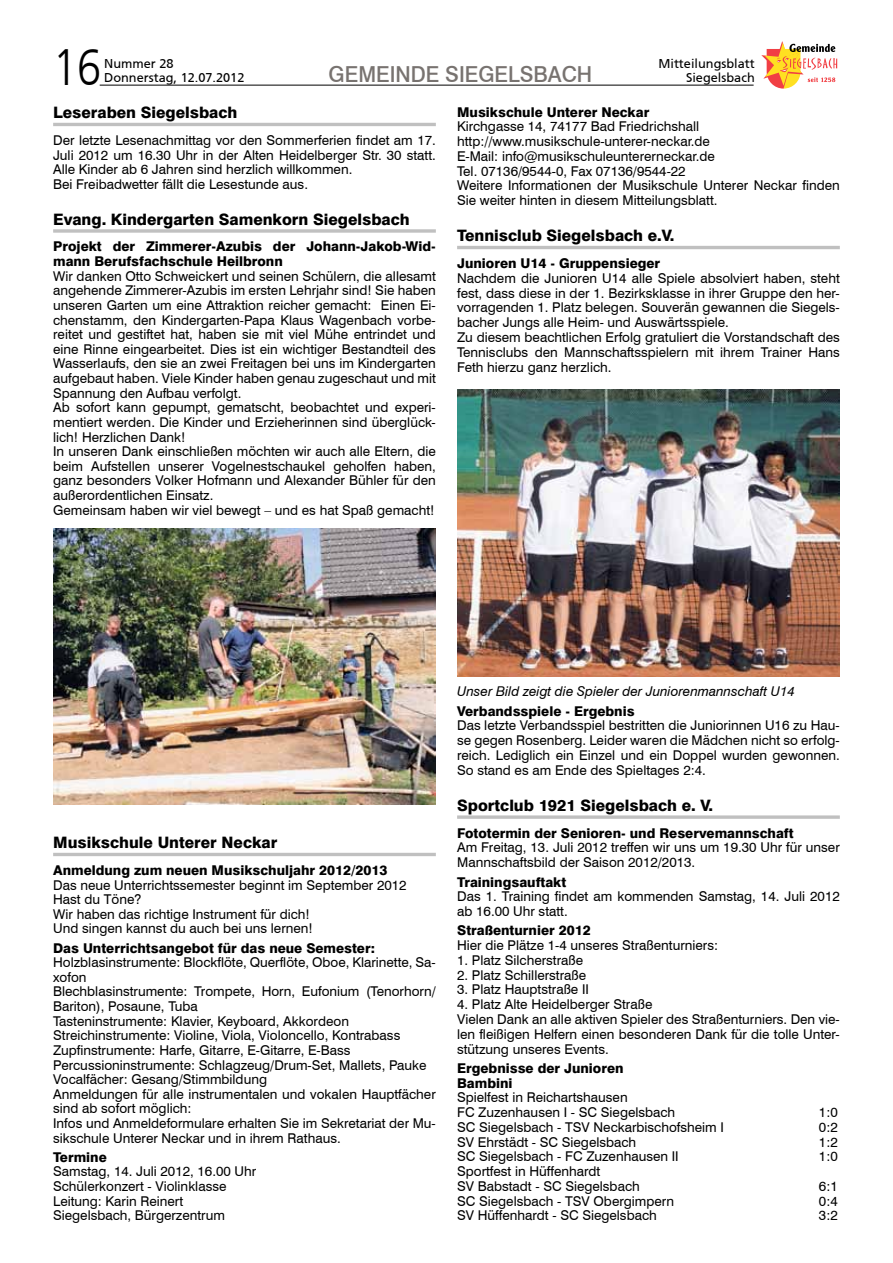
<style>
.page{position:relative;width:893px;height:1263px;background:#fff}
.page>*{position:absolute;margin:0;border:0;box-sizing:border-box;transform-origin:0 0}
.t1{font:300 51px "Frutiger LT";color:#000;scale:.85 1}
.t2{font:500 22.05px "Swiss 721 BT";color:#787370;scale:.95 1}
.Überschrift_1{font:800 15.75px "Swiss 721 BT";color:#000}
.Überschrift_2{font:13.5px/14.7px "Swiss 721 BT";color:#000;text-align:justify}
.Überschrift_2-2{font:800 13.5px/14.7px "Swiss 721 BT";color:#000}
.t3{font:italic 13.5px "Swiss 721 BT";color:#000}
.t4{font:12.75px "Frutiger CE";color:#000}
</style>
<div class="page">
<hr style="left:100px;top:85px;width:654px;height:1px;background:#000">
<svg style="left:761px;top:41px;width:76px;height:48px"></svg>
<hr style="left:53px;top:123px;width:383px;height:3px;background:#c0c0c0">
<svg style="left:53px;top:229px;width:383px;height:4px;background:#c9c9c9"></svg>
<hr style="left:53px;top:853px;width:383px;height:3px;background:#c0c0c0">
<hr style="left:457px;top:246px;width:383px;height:3px;background:#c0c0c0">
<svg style="left:457px;top:815px;width:383px;height:4px;background:#c9c9c9"></svg>
<img style="left:53px;top:528px;width:382px;height:276px">
<img style="left:457px;top:389px;width:382px;height:287px">
<p class="t1" style="left:53px;top:39px;width:58px">16</p>
<p class="t4" style="left:104px;top:56px;width:71px">Nummer 28</p>
<p class="t4" style="left:104px;top:70px;width:142px">Donnerstag, 12.07.2012</p>
<p class="t2" style="left:329px;top:61px;width:279px">GEMEINDE SIEGELSBACH</p>
<p class="t4" style="left:658px;top:56px;width:98px">Mitteilungsblatt</p>
<p class="t4" style="left:686px;top:70px;width:70px">Siegelsbach</p>
<p class="Überschrift_1" style="left:53px;top:103px;width:186px">Leseraben Siegelsbach</p>
<p class="Überschrift_2" style="left:53px;top:133px;width:384px">Der letzte Lesenachmittag vor den Sommerferien findet am 17.<br>Juli 2012 um 16.30 Uhr in der Alten Heidelberger Str. 30 statt.<br>Alle Kinder ab 6 Jahren sind herzlich willkommen.</p>
<p class="Überschrift_2" style="left:53px;top:177px;width:256px">Bei Freibadwetter fällt die Lesestunde aus.</p>
<p class="Überschrift_1" style="left:53px;top:210px;width:358px">Evang. Kindergarten Samenkorn Siegelsbach</p>
<p class="Überschrift_2-2" style="left:53px;top:239px;width:384px">Projekt der Zimmerer-Azubis der Johann-Jakob-Wid&shy;mann Berufsfachschule Heilbronn</p>
<p class="Überschrift_2" style="left:53px;top:268px;width:384px">Wir danken Otto Schweickert und seinen Schülern, die allesamt angehende Zimmerer-Azubis im ersten Lehrjahr sind! Sie haben unseren Garten um eine Attraktion reicher gemacht: Einen Ei&shy;chenstamm, den Kindergarten-Papa Klaus Wagenbach vorbe&shy;reitet und gestiftet hat, haben sie mit viel Mühe entrindet und eine Rinne eingearbeitet. Dies ist ein wichtiger Bestandteil des Wasserlaufs, den sie an zwei Freitagen bei uns im Kindergarten aufgebaut haben. Viele Kinder haben genau zugeschaut und mit Spannung den Aufbau verfolgt.</p>
<p class="Überschrift_2" style="left:53px;top:400px;width:384px">Ab sofort kann gepumpt, gematscht, beobachtet und experi&shy;mentiert werden. Die Kinder und Erzieherinnen sind überglück&shy;lich! Herzlichen Dank!</p>
<p class="Überschrift_2" style="left:53px;top:444px;width:384px">In unseren Dank einschließen möchten wir auch alle Eltern, die beim Aufstellen unserer Vogelnestschaukel geholfen haben, ganz besonders Volker Hofmann und Alexander Bühler für den außerordentlichen Einsatz.</p>
<p class="Überschrift_2" style="left:53px;top:502px;width:383px">Gemeinsam haben wir viel bewegt – und es hat Spaß gemacht!</p>
<p class="Überschrift_2-2" style="left:457px;top:104px;width:194px">Musikschule Unterer Neckar</p>
<p class="Überschrift_2" style="left:457px;top:119px;width:244px">Kirchgasse 14, 74177 Bad Friedrichshall</p>
<p class="Überschrift_2" style="left:457px;top:134px;width:254px">http://www.musikschule-unterer-neckar.de</p>
<p class="Überschrift_2" style="left:457px;top:149px;width:259px">E-Mail: info@musikschuleuntererneckar.de</p>
<p class="Überschrift_2" style="left:457px;top:163px;width:230px">Tel. 07136/9544-0, Fax 07136/9544-22</p>
<p class="Überschrift_2" style="left:457px;top:178px;width:384px">Weitere Informationen der Musikschule Unterer Neckar finden<br>Sie weiter hinten in diesem Mitteilungsblatt.</p>
<p class="Überschrift_1" style="left:457px;top:226px;width:219px">Tennisclub Siegelsbach e.V.</p>
<p class="Überschrift_2-2" style="left:457px;top:256px;width:205px">Junioren U14 - Gruppensieger</p>
<p class="Überschrift_2" style="left:457px;top:271px;width:384px">Nachdem die Junioren U14 alle Spiele absolviert haben, steht fest, dass diese in der 1. Bezirksklasse in ihrer Gruppe den her&shy;vorragenden 1. Platz belegen. Souverän gewannen die Siegels&shy;bacher Jungs alle Heim- und Auswärtsspiele.</p>
<p class="Überschrift_2" style="left:457px;top:330px;width:384px">Zu diesem beachtlichen Erfolg gratuliert die Vorstandschaft des Tennisclubs den Mannschaftsspielern mit ihrem Trainer Hans Feth hierzu ganz herzlich.</p>
<p class="Überschrift_1" style="left:53px;top:833px;width:226px">Musikschule Unterer Neckar</p>
<p class="Überschrift_2-2" style="left:53px;top:863px;width:336px">Anmeldung zum neuen Musikschuljahr 2012/2013</p>
<p class="Überschrift_2" style="left:53px;top:877px;width:355px">Das neue Unterrichtssemester beginnt im September 2012</p>
<p class="Überschrift_2" style="left:53px;top:892px;width:90px">Hast du Töne?</p>
<p class="Überschrift_2" style="left:53px;top:906px;width:258px">Wir haben das richtige Instrument für dich!</p>
<p class="Überschrift_2" style="left:53px;top:921px;width:261px">Und singen kannst du auch bei uns lernen!</p>
<p class="Überschrift_2-2" style="left:53px;top:940px;width:323px">Das Unterrichtsangebot für das neue Semester:</p>
<p class="Überschrift_2" style="left:53px;top:955px;width:384px">Holzblasinstrumente: Blockflöte, Querflöte, Oboe, Klarinette, Sa&shy;xofon</p>
<p class="Überschrift_2" style="left:53px;top:984px;width:384px">Blechblasinstrumente: Trompete, Horn, Eufonium (Tenorhorn/<br>Bariton), Posaune, Tuba</p>
<p class="Überschrift_2" style="left:53px;top:1013px;width:297px">Tasteninstrumente: Klavier, Keyboard, Akkordeon</p>
<p class="Überschrift_2" style="left:53px;top:1028px;width:349px">Streichinstrumente: Violine, Viola, Violoncello, Kontrabass</p>
<p class="Überschrift_2" style="left:53px;top:1043px;width:299px">Zupfinstrumente: Harfe, Gitarre, E-Gitarre, E-Bass</p>
<p class="Überschrift_2" style="left:53px;top:1057px;width:375px">Percussioninstrumente: Schlagzeug/Drum-Set, Mallets, Pauke</p>
<p class="Überschrift_2" style="left:53px;top:1072px;width:215px">Vocalfächer: Gesang/Stimmbildung</p>
<p class="Überschrift_2" style="left:53px;top:1086px;width:384px">Anmeldungen für alle instrumentalen und vokalen Hauptfächer sind ab sofort möglich:</p>
<p class="Überschrift_2" style="left:53px;top:1116px;width:384px">Infos und Anmeldeformulare erhalten Sie im Sekretariat der Mu&shy;sikschule Unterer Neckar und in ihrem Rathaus.</p>
<p class="Überschrift_2-2" style="left:53px;top:1149px;width:55px">Termine</p>
<p class="Überschrift_2" style="left:53px;top:1164px;width:205px">Samstag, 14. Juli 2012, 16.00 Uhr</p>
<p class="Überschrift_2" style="left:53px;top:1179px;width:175px">Schülerkonzert - Violinklasse</p>
<p class="Überschrift_2" style="left:53px;top:1193px;width:131px">Leitung: Karin Reinert</p>
<p class="Überschrift_2" style="left:53px;top:1208px;width:173px">Siegelsbach, Bürgerzentrum</p>
<p class="t3" style="left:457px;top:683px;width:339px">Unser Bild zeigt die Spieler der Juniorenmannschaft U14</p>
<p class="Überschrift_2-2" style="left:457px;top:703px;width:179px">Verbandsspiele - Ergebnis</p>
<p class="Überschrift_2" style="left:457px;top:718px;width:384px">Das letzte Verbandsspiel bestritten die Juniorinnen U16 zu Hau&shy;se gegen Rosenberg. Leider waren die Mädchen nicht so erfolg&shy;reich. Lediglich ein Einzel und ein Doppel wurden gewonnen.<br>So stand es am Ende des Spieltages 2:4.</p>
<p class="Überschrift_1" style="left:457px;top:796px;width:258px">Sportclub 1921 Siegelsbach e. V.</p>
<p class="Überschrift_2-2" style="left:457px;top:825px;width:338px">Fototermin der Senioren- und Reservemannschaft</p>
<p class="Überschrift_2" style="left:457px;top:840px;width:384px">Am Freitag, 13. Juli 2012 treffen wir uns um 19.30 Uhr für unser<br>Mannschaftsbild der Saison 2012/2013.</p>
<p class="Überschrift_2-2" style="left:457px;top:874px;width:111px">Trainingsauftakt</p>
<p class="Überschrift_2" style="left:457px;top:889px;width:384px">Das 1. Training findet am kommenden Samstag, 14. Juli 2012 ab 16.00 Uhr statt.</p>
<p class="Überschrift_2-2" style="left:457px;top:923px;width:135px">Straßenturnier 2012</p>
<p class="Überschrift_2" style="left:457px;top:938px;width:262px">Hier die Plätze 1-4 unseres Straßenturniers:</p>
<p class="Überschrift_2" style="left:457px;top:952px;width:128px">1. Platz Silcherstraße</p>
<p class="Überschrift_2" style="left:457px;top:967px;width:131px">2. Platz Schillerstraße</p>
<p class="Überschrift_2" style="left:457px;top:982px;width:133px">3. Platz Hauptstraße II</p>
<p class="Überschrift_2" style="left:457px;top:997px;width:197px">4. Platz Alte Heidelberger Straße</p>
<p class="Überschrift_2" style="left:457px;top:1012px;width:384px">Vielen Dank an alle aktiven Spieler des Straßenturniers. Den vie&shy;len fleißigen Helfern einen besonderen Dank für die tolle Unter&shy;stützung unseres Events.</p>
<p class="Überschrift_2-2" style="left:457px;top:1060px;width:168px">Ergebnisse der Junioren</p>
<p class="Überschrift_2-2" style="left:457px;top:1075px;width:57px">Bambini</p>
<p class="Überschrift_2" style="left:457px;top:1090px;width:172px">Spielfest in Reichartshausen</p>
<p class="Überschrift_2" style="left:457px;top:1105px;width:220px">FC Zuzenhausen I - SC Siegelsbach</p>
<p class="Überschrift_2" style="left:819px;top:1105px;width:20px">1:0</p>
<p class="Überschrift_2" style="left:457px;top:1119px;width:268px">SC Siegelsbach - TSV Neckarbischofsheim I</p>
<p class="Überschrift_2" style="left:819px;top:1119px;width:20px">0:2</p>
<p class="Überschrift_2" style="left:457px;top:1134px;width:181px">SV Ehrstädt - SC Siegelsbach</p>
<p class="Überschrift_2" style="left:819px;top:1134px;width:20px">1:2</p>
<p class="Überschrift_2" style="left:457px;top:1149px;width:223px">SC Siegelsbach - FC Zuzenhausen II</p>
<p class="Überschrift_2" style="left:819px;top:1149px;width:20px">1:0</p>
<p class="Überschrift_2" style="left:457px;top:1164px;width:145px">Sportfest in Hüffenhardt</p>
<p class="Überschrift_2" style="left:457px;top:1179px;width:184px">SV Babstadt - SC Siegelsbach</p>
<p class="Überschrift_2" style="left:819px;top:1179px;width:20px">6:1</p>
<p class="Überschrift_2" style="left:457px;top:1193px;width:218px">SC Siegelsbach - TSV Obergimpern</p>
<p class="Überschrift_2" style="left:819px;top:1193px;width:20px">0:4</p>
<p class="Überschrift_2" style="left:457px;top:1208px;width:201px">SV Hüffenhardt - SC Siegelsbach</p>
<p class="Überschrift_2" style="left:819px;top:1208px;width:20px">3:2</p>
</div>
